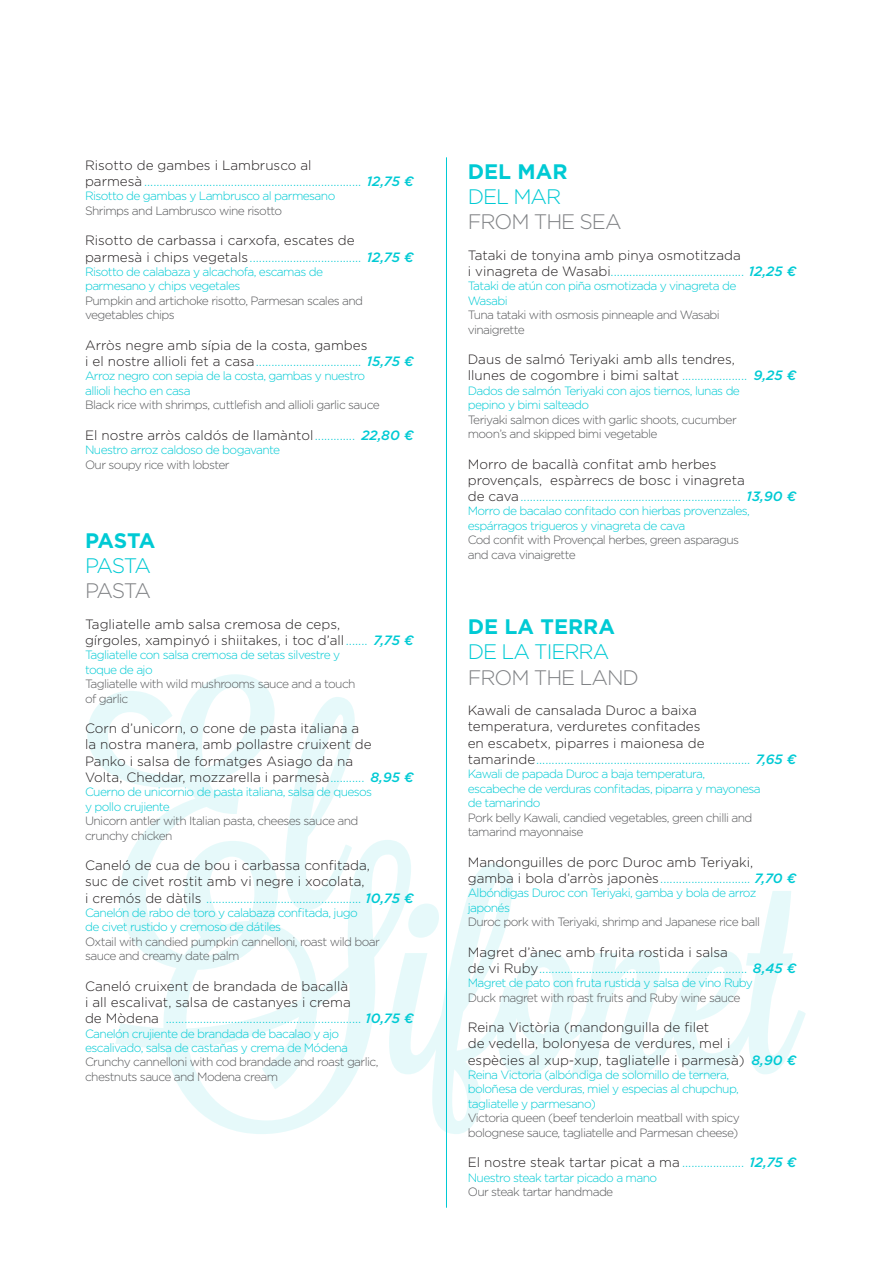
<style>
.page{position:relative;width:893px;height:1263px;background:#fff}
.page>*{position:absolute;margin:0;border:0;box-sizing:border-box;transform-origin:0 0}
.títol_ENG{font:300 21px "Gotham";letter-spacing:-.05em;color:#808285}
.descripció_CAT{font:300 21px "Gotham";letter-spacing:-.05em;color:#00cad4}
.títol_CAT{font:700 21px "Gotham";color:#00cad4}
.Descripció_ENG{font:700 21px "Gotham";letter-spacing:-.04em;color:#00cad4}
.descripció_CAT-2{font:300 13.5px/16.2px "Gotham";color:#231f20}
.títol_CAT-2{font:300 13.5px/16.2px "Gotham";color:#231f20}
.descripció_CAT-3{font:300 13.5px/16.2px "Gotham";color:#00cad4}
.títol_CAT-3{font:300 13.5px/16.2px "Gotham";color:#00cad4}
.descripció_CAT-4{font:300 12px/14.4px "Gotham";letter-spacing:-.05em;color:#00cad4}
.Descripció_ENG-2{font:300 12px/14.4px "Gotham";letter-spacing:-.05em;color:#57585a}
.s1{color:#231f20}
.s2{font-weight:500;font-style:italic}
.s3{color:#00cad4}
.s4{font-weight:500;font-style:italic;color:#00cad4}
</style>
<div class="page">
<svg style="left:87px;top:674px;width:324px;height:460px"></svg>
<svg style="left:389px;top:863px;width:417px;height:271px"></svg>
<svg style="left:285px;top:697px;width:70px;height:213px"></svg>
<hr style="left:446px;top:157px;width:1px;height:1051px;background:#00cad4">
<p class="títol_CAT-3" style="left:85px;top:157px;width:330px"><span class="s1">Risotto de gambes i Lambrusco al parmesà</span>...................................................................... <span class="s2">12,75 €</span></p>
<p class="descripció_CAT-4" style="left:85px;top:189px;width:252px">Risotto de gambas y Lambrusco al parmesano</p>
<p class="Descripció_ENG-2" style="left:85px;top:203px;width:199px">Shrimps and Lambrusco wine risotto</p>
<p class="títol_CAT-2" style="left:85px;top:232px;width:330px">Risotto de carbassa i carxofa, escates de parmesà i chips vegetals<span class="s3">....................................</span> <span class="s4">12,75 €</span></p>
<p class="descripció_CAT-4" style="left:85px;top:264px;width:239px">Risotto de calabaza y alcachofa, escamas de parmesano y chips vegetales</p>
<p class="Descripció_ENG-2" style="left:85px;top:293px;width:280px">Pumpkin and artichoke risotto, Parmesan scales and vegetables chips</p>
<p class="títol_CAT-2" style="left:85px;top:337px;width:330px">Arròs negre amb sípia de la costa, gambes<br>i el nostre allioli fet a casa<span class="s3">..................................</span> <span class="s4">15,75 €</span></p>
<p class="descripció_CAT-4" style="left:85px;top:369px;width:282px">Arroz negro con sepia de la costa, gambas y nuestro allioli hecho en casa</p>
<p class="Descripció_ENG-2" style="left:85px;top:397px;width:296px">Black rice with shrimps, cuttlefish and allioli garlic sauce</p>
<p class="descripció_CAT-2" style="left:85px;top:427px;width:330px">El nostre arròs caldós de llamàntol<span class="s3">.............</span> <span class="s4">22,80 €</span></p>
<p class="descripció_CAT-4" style="left:85px;top:442px;width:197px">Nuestro arroz caldoso de bogavante</p>
<p class="Descripció_ENG-2" style="left:85px;top:457px;width:146px">Our soupy rice with lobster</p>
<p class="Descripció_ENG" style="left:85px;top:526px;width:72px">PASTA</p>
<p class="descripció_CAT" style="left:85px;top:552px;width:68px">PASTA</p>
<p class="títol_ENG" style="left:85px;top:577px;width:68px">PASTA</p>
<p class="descripció_CAT-2" style="left:85px;top:616px;width:330px">Tagliatelle amb salsa cremosa de ceps,<br>gírgoles, xampinyó i shiitakes, i toc d’all <span class="s3">.......</span> <span class="s4">7,75 €</span></p>
<p class="descripció_CAT-4" style="left:85px;top:648px;width:257px">Tagliatelle con salsa cremosa de setas silvestre y toque de ajo</p>
<p class="Descripció_ENG-2" style="left:85px;top:676px;width:272px">Tagliatelle with wild mushrooms sauce and a touch of garlic</p>
<p class="descripció_CAT-2" style="left:85px;top:720px;width:330px">Corn d’unicorn, o cone de pasta italiana a<br>la nostra manera, amb pollastre cruixent de Panko i salsa de formatges Asiago da na<br>Volta, Cheddar, mozzarella i parmesà<span class="s3">...........</span> <span class="s4">8,95 €</span></p>
<p class="descripció_CAT-4" style="left:85px;top:784px;width:289px">Cuerno de unicornio de pasta italiana, salsa de quesos y pollo crujiente</p>
<p class="Descripció_ENG-2" style="left:85px;top:813px;width:275px">Unicorn antler with Italian pasta, cheeses sauce and crunchy chicken</p>
<p class="descripció_CAT-2" style="left:85px;top:857px;width:330px">Caneló de cua de bou i carbassa confitada,<br>suc de civet rostit amb vi negre i xocolata,<br>i cremós de dàtils <span class="s3">..................................................</span> <span class="s4">10,75 €</span></p>
<p class="descripció_CAT-4" style="left:85px;top:905px;width:274px">Canelón de rabo de toro y calabaza confitada, jugo de civet rustido y cremoso de dátiles</p>
<p class="Descripció_ENG-2" style="left:85px;top:934px;width:296px">Oxtail with candied pumpkin cannelloni, roast wild boar sauce and creamy date palm</p>
<p class="descripció_CAT-2" style="left:85px;top:977px;width:330px">Caneló cruixent de brandada de bacallà<br>i all escalivat, salsa de castanyes i crema<br>de Mòdena <span class="s3">...............................................................</span> <span class="s4">10,75 €</span></p>
<p class="descripció_CAT-4" style="left:85px;top:1026px;width:264px">Canelón crujiente de brandada de bacalao y ajo escalivado, salsa de castañas y crema de Módena</p>
<p class="Descripció_ENG-2" style="left:85px;top:1054px;width:295px">Crunchy cannelloni with cod brandade and roast garlic, chestnuts sauce and Modena cream</p>
<p class="títol_CAT" style="left:468px;top:157px;width:101px">DEL MAR</p>
<p class="descripció_CAT" style="left:468px;top:183px;width:95px">DEL MAR</p>
<p class="títol_ENG" style="left:468px;top:208px;width:155px">FROM THE SEA</p>
<p class="descripció_CAT-2" style="left:468px;top:247px;width:330px">Tataki de tonyina amb pinya osmotitzada<br>i vinagreta de Wasabi<span class="s3">...........................................</span> <span class="s4">12,25 €</span></p>
<p class="descripció_CAT-4" style="left:468px;top:279px;width:270px">Tataki de atún con piña osmotizada y vinagreta de<br>Wasabi</p>
<p class="Descripció_ENG-2" style="left:468px;top:307px;width:254px">Tuna tataki with osmosis pinneaple and Wasabi vinaigrette</p>
<p class="descripció_CAT-2" style="left:468px;top:351px;width:330px">Daus de salmó Teriyaki amb alls tendres,<br>llunes de cogombre i bimi saltat <span class="s3">.....................</span> <span class="s4">9,25 €</span></p>
<p class="descripció_CAT-4" style="left:468px;top:383px;width:274px">Dados de salmón Teriyaki con ajos tiernos, lunas de pepino y bimi salteado</p>
<p class="Descripció_ENG-2" style="left:468px;top:412px;width:271px">Teriyaki salmon dices with garlic shoots, cucumber moon’s and skipped bimi vegetable</p>
<p class="descripció_CAT-2" style="left:468px;top:455px;width:330px">Morro de bacallà confitat amb herbes<br>provençals, espàrrecs de bosc i vinagreta<br>de cava<span class="s3">.......................................................................</span> <span class="s4">13,90 €</span></p>
<p class="descripció_CAT-4" style="left:468px;top:504px;width:284px">Morro de bacalao confitado con hierbas provenzales, espárragos trigueros y vinagreta de cava</p>
<p class="Descripció_ENG-2" style="left:468px;top:532px;width:273px">Cod confit with Provençal herbes, green asparagus and cava vinaigrette</p>
<p class="títol_CAT" style="left:468px;top:613px;width:149px">DE LA TERRA</p>
<p class="descripció_CAT" style="left:468px;top:639px;width:143px">DE LA TIERRA</p>
<p class="títol_ENG" style="left:468px;top:664px;width:173px">FROM THE LAND</p>
<p class="descripció_CAT-2" style="left:468px;top:702px;width:330px">Kawali de cansalada Duroc a baixa<br>temperatura, verduretes confitades<br>en escabetx, piparres i maionesa de tamarinde<span class="s3">.....................................................................</span> <span class="s4">7,65 €</span></p>
<p class="descripció_CAT-4" style="left:468px;top:766px;width:295px">Kawali de papada Duroc a baja temperatura, escabeche de verduras confitadas, piparra y mayonesa de tamarindo</p>
<p class="Descripció_ENG-2" style="left:468px;top:810px;width:286px">Pork belly Kawali, candied vegetables, green chilli and tamarind mayonnaise</p>
<p class="descripció_CAT-2" style="left:468px;top:853px;width:330px">Mandonguilles de porc Duroc amb Teriyaki, gamba i bola d’arròs japonès<span class="s3">.............................</span> <span class="s4">7,70 €</span></p>
<p class="descripció_CAT-4" style="left:468px;top:885px;width:290px">Albóndigas Duroc con Teriyaki, gamba y bola de arroz japonés</p>
<p class="Descripció_ENG-2" style="left:468px;top:914px;width:294px">Duroc pork with Teriyaki, shrimp and Japanese rice ball</p>
<p class="descripció_CAT-3" style="left:468px;top:943px;width:330px"><span class="s1">Magret d’ànec amb fruita rostida i salsa<br>de vi Ruby</span>................................................................... <span class="s2">8,45 €</span></p>
<p class="descripció_CAT-4" style="left:468px;top:975px;width:287px">Magret de pato con fruta rustida y salsa de vino Ruby</p>
<p class="Descripció_ENG-2" style="left:468px;top:990px;width:274px">Duck magret with roast fruits and Ruby wine sauce</p>
<p class="descripció_CAT-2" style="left:468px;top:1019px;width:330px">Reina Victòria (mandonguilla de filet<br>de vedella, bolonyesa de verdures, mel i<br>espècies al xup-xup, tagliatelle i parmesà) <span class="s4">8,90 €</span></p>
<p class="descripció_CAT-4" style="left:468px;top:1067px;width:273px">Reina Victoria (albóndiga de solomillo de ternera, boloñesa de verduras, miel y especias al chupchup, tagliatelle y parmesano)</p>
<p class="Descripció_ENG-2" style="left:468px;top:1110px;width:274px">Victoria queen (beef tenderloin meatball with spicy bolognese sauce, tagliatelle and Parmesan cheese)</p>
<p class="descripció_CAT-2" style="left:468px;top:1154px;width:330px">El nostre steak tartar picat a ma <span class="s3">....................</span> <span class="s4">12,75 €</span></p>
<p class="descripció_CAT-4" style="left:468px;top:1170px;width:191px">Nuestro steak tartar picado a mano</p>
<p class="Descripció_ENG-2" style="left:468px;top:1184px;width:147px">Our steak tartar handmade</p>
</div>
